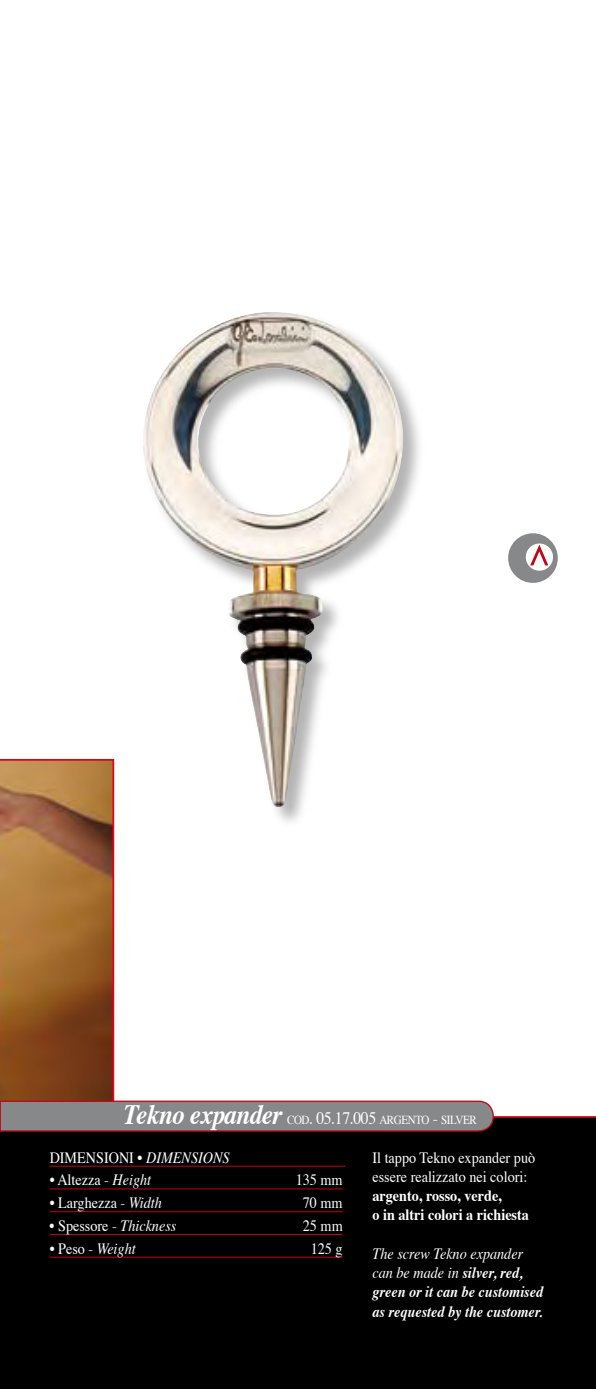
<style>
.page{position:relative;width:596px;height:1389px;background:#fff}
.page>*{position:absolute;margin:0;border:0;box-sizing:border-box;transform-origin:0 0}
.t1{font:italic 700 28px "Times";letter-spacing:-.025em;color:#fff;scale:.9 1}
.t2{font:15.75px/19.2px "Times";color:#fff;scale:.9 1}
.t3{font:italic 700 15.75px/19.2px "Times";color:#fff;scale:.9 1}
.t4{font:700 15.75px/19.2px "Times";color:#fff;scale:.9 1}
.t5{font:italic 15.75px "Times";color:#fff;scale:.9 1}
.t6{font:12.25px "Times";letter-spacing:-.035em;color:#fff;scale:.9 1}
.s1{font-size:17.5px}
.s2{font-style:normal}
.s3{font-style:italic}
.s4{font-weight:400}
</style>
<div class="page">
<div style="left:139px;top:309px;width:287px;height:521px;background:#000;opacity:.3"></div>
<img style="left:141px;top:312px;width:262px;height:495px">
<svg style="left:0;top:759px;width:114px;height:341px"></svg>
<div style="left:0;top:1116px;width:595px;height:273px;background:#000"></div>
<svg style="left:508px;top:533px;width:49px;height:50px"></svg>
<svg style="left:0;top:1100px;width:494px;height:32px"></svg>
<hr style="left:50px;top:1166px;width:295px;height:1px;background:#c00418">
<hr style="left:50px;top:1188px;width:292px;height:1px;background:#c00418">
<hr style="left:50px;top:1211px;width:292px;height:1px;background:#c00418">
<hr style="left:50px;top:1234px;width:292px;height:1px;background:#c00418">
<hr style="left:50px;top:1257px;width:292px;height:1px;background:#c00418">
<h1 class="t1" style="left:124px;top:1088px;width:177px">Tekno expander</h1>
<p class="t6" style="left:287px;top:1108px;width:212px">cod<span class="s1">. 05.17.005</span> argento <span class="s1">-</span> silver</p>
<p class="t2" style="left:50px;top:1146px;width:70px">Dimensioni</p>
<p class="t5" style="left:137px;top:1143px;width:104px"><span class="s2">•</span> Dimensions</p>
<p class="t2" style="left:50px;top:1169px;width:114px">• Altezza - <span class="s3">Height</span></p>
<p class="t2" style="left:295px;top:1169px;width:54px">135 mm</p>
<p class="t2" style="left:50px;top:1192px;width:126px">• Larghezza - <span class="s3">Width</span></p>
<p class="t2" style="left:303px;top:1192px;width:46px">70 mm</p>
<p class="t2" style="left:50px;top:1215px;width:142px">• Spessore - <span class="s3">Thickness</span></p>
<p class="t2" style="left:303px;top:1215px;width:46px">25 mm</p>
<p class="t2" style="left:50px;top:1237px;width:97px">• Peso - <span class="s3">Weight</span></p>
<p class="t2" style="left:310px;top:1237px;width:37px">125 g</p>
<p class="t2" style="left:372px;top:1146px;width:182px">Il tappo Tekno expander può essere realizzato nei colori:</p>
<p class="t4" style="left:372px;top:1185px;width:175px">argento, rosso, verde,<br>o in altri colori a richiesta</p>
<p class="t3" style="left:372px;top:1243px;width:191px"><span class="s4">The screw Tekno expander can be made in</span> silver, red, green or it can be customised as requested by the customer.</p>
</div>
